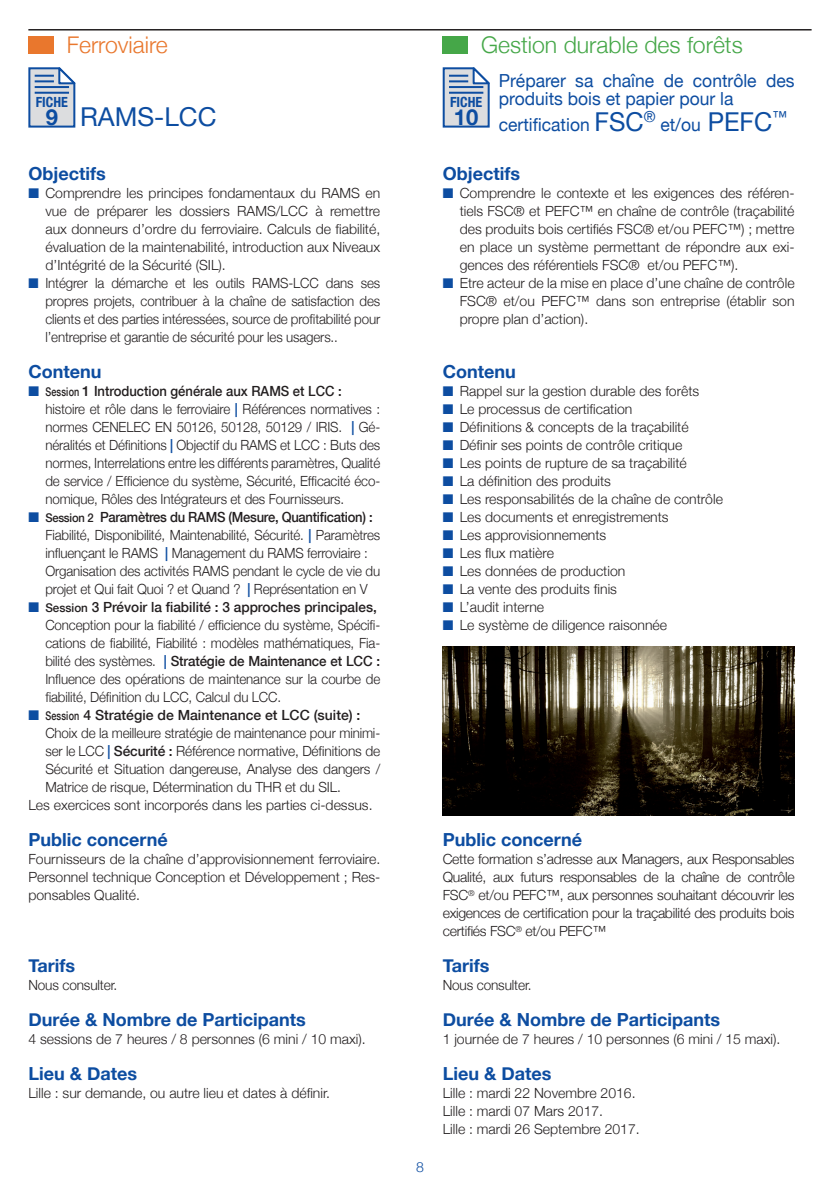
<style>
.page{position:relative;width:840px;height:1191px;background:#fff}
.page>*{position:absolute;margin:0;border:0;box-sizing:border-box;transform-origin:0 0}
.t1{font:26px "Helvetica Neue";color:#0d4da1}
.t2{font:300 23px "Helvetica Neue";color:#45a748}
.t3{font:300 23px "Helvetica Neue";color:#e9772d}
.t4{font:700 22px "Helvetica Neue";color:#0d4da1}
.t5{font:700 18px "Helvetica Neue";color:#0d4da1}
.t6{font:18px/18px "Helvetica Neue";color:#0d4da1}
.t7{font:300 14px/18px "Helvetica Neue";letter-spacing:-.01em;color:#231f20;text-align:justify}
.t8{font:300 14px/18px "Helvetica Neue";letter-spacing:-.01em;color:#231f20;scale:.95 1}
.t9{font:500 14px "Helvetica Neue";color:#231f20}
.t10{font:700 condensed 14px "Helvetica Neue";color:#0d4da1}
.t11{font:300 14px "Helvetica Neue";color:#0d4da1}
.s1{font-weight:300;font-size:14px;color:#fff}
.s2{color:#0d4da1}
.s3{font-weight:500;font-size:12px}
.s4{font-weight:500}
.s5{font-weight:700;color:#0d4da1}
.s6{font-size:12px}
.s7{font-size:26px}
</style>
<div class="page">
<hr style="left:28px;top:29px;width:783px;height:2px;background:#231f20">
<div style="left:442px;top:37px;width:26px;height:17px;background:#45a748"></div>
<div style="left:28px;top:37px;width:26px;height:17px;background:#e9772d"></div>
<img style="left:442px;top:646px;width:352px;height:170px">
<svg style="left:28px;top:67px;width:48px;height:61px;background:#afbfd3"></svg>
<svg style="left:442px;top:67px;width:48px;height:61px;background:#afbfd3"></svg>
<h2 class="t3" style="left:67px;top:27px;width:103px">Ferroviaire</h2>
<h2 class="t2" style="left:480px;top:27px;width:263px">Gestion durable des forêts</h2>
<p class="t10" style="left:36px;top:90px;width:34px">FICHE</p>
<h3 class="t4" style="left:46px;top:100px;width:14px">9</h3>
<h1 class="t1" style="left:28px;top:98px;width:189px"><span class="s1">Fiche 9</span> RAMS-LCC</h1>
<p class="t5" style="left:28px;top:159px;width:79px">Objectifs</p>
<p class="t7" style="left:45px;top:183px;width:336px;text-indent:-17px"><span class="s2">■</span> Comprendre les principes fondamentaux du RAMS en vue de préparer les dossiers RAMS/LCC à remettre aux donneurs d’ordre du ferroviaire. Calculs de fiabilité, évaluation de la maintenabilité, introduction aux Niveaux d’Intégrité de la Sécurité (SIL).</p>
<p class="t8" style="left:45px;top:273px;width:354px;text-align:justify;text-indent:-17px"><span class="s2">■</span> Intégrer la démarche et les outils RAMS-LCC dans ses propres projets, contribuer à la chaîne de satisfaction des clients et des parties intéressées, source de profitabilité pour l’entreprise et garantie de sécurité pour les usagers..</p>
<p class="t5" style="left:28px;top:357px;width:75px">Contenu</p>
<p class="t8" style="left:45px;top:381px;width:354px;text-indent:-17px"><span class="s2">■</span> <span class="s3">Session</span> <span class="s4">1 Introduction générale aux RAMS et LCC : </span>histoire et rôle dans le ferroviaire <span class="s5">|</span> Références normatives : normes CENELEC EN 50126, 50128, 50129 / IRIS. <span class="s5">|</span> Gé&shy;néralités et Définitions <span class="s5">|</span> Objectif du RAMS et LCC : Buts des normes, Interrelations entre les différents paramètres, Qualité de service / Efficience du système, Sécurité, Efficacité éco&shy;nomique, Rôles des Intégrateurs et des Fournisseurs.</p>
<p class="t8" style="left:45px;top:507px;width:354px;text-indent:-17px"><span class="s2">■</span> <span class="s3">Session 2</span> <span class="s4">Paramètres du RAMS (Mesure, Quantification) :<br></span>Fiabilité, Disponibilité, Maintenabilité, Sécurité. <span class="s5">|</span> Paramètres influençant le RAMS <span class="s5">|</span> Management du RAMS ferroviaire :<br>Organisation des activités RAMS pendant le cycle de vie du projet et Qui fait Quoi ? et Quand ? <span class="s5">|</span> Représentation en V</p>
<p class="t8" style="left:45px;top:597px;width:354px;text-indent:-17px"><span class="s2">■</span> <span class="s3">Session</span> <span class="s4">3 Prévoir la fiabilité : 3 approches principales, </span>Conception pour la fiabilité / efficience du système, Spécifi&shy;cations de fiabilité, Fiabilité : modèles mathématiques, Fia&shy;bilité des systèmes. <span class="s5">|</span> <span class="s4">Stratégie de Maintenance et LCC :<br></span>Influence des opérations de maintenance sur la courbe de fiabilité, Définition du LCC, Calcul du LCC.</p>
<p class="t9" style="left:28px;top:704px;width:333px"><span class="s2">■</span> <span class="s6">Session</span> 4 Stratégie de Maintenance et LCC (suite) :</p>
<p class="t8" style="left:45px;top:723px;width:354px">Choix de la meilleure stratégie de maintenance pour minimi-</p>
<p class="t8" style="left:45px;top:741px;width:354px">ser le LCC <span class="s5">|</span> <span class="s4">Sécurité :</span> Référence normative, Définitions de</p>
<p class="t7" style="left:45px;top:759px;width:336px">Sécurité et Situation dangereuse, Analyse des dangers /</p>
<p class="t7" style="left:45px;top:777px;width:297px">Matrice de risque, Détermination du THR et du SIL.</p>
<p class="t7" style="left:28px;top:795px;width:345px">Les exercices sont incorporés dans les parties ci-dessus.</p>
<p class="t5" style="left:28px;top:825px;width:141px">Public concerné</p>
<p class="t7" style="left:28px;top:849px;width:353px">Fournisseurs de la chaîne d’approvisionnement ferroviaire.<br>Personnel technique Conception et Développement ; Res&shy;ponsables Qualité.</p>
<p class="t5" style="left:28px;top:951px;width:48px">Tarifs</p>
<p class="t7" style="left:28px;top:975px;width:90px">Nous consulter.</p>
<p class="t5" style="left:28px;top:1005px;width:279px">Durée &amp; Nombre de Participants</p>
<p class="t7" style="left:28px;top:1029px;width:339px">4 sessions de 7 heures / 8 personnes (6 mini / 10 maxi).</p>
<p class="t5" style="left:28px;top:1059px;width:110px">Lieu &amp; Dates</p>
<p class="t7" style="left:28px;top:1083px;width:303px">Lille : sur demande, ou autre lieu et dates à définir.</p>
<p class="t10" style="left:450px;top:90px;width:34px">FICHE</p>
<h3 class="t4" style="left:453px;top:100px;width:26px">10</h3>
<p class="t6" style="left:498px;top:72px;width:297px">Préparer sa chaîne de contrôle des produits bois et papier pour la</p>
<p class="t6" style="left:498px;top:116px;width:289px">certification <span class="s7">FSC</span><sup>®</sup> et/ou <span class="s7">PEFC</span><sup>™</sup></p>
<p class="t5" style="left:442px;top:159px;width:79px">Objectifs</p>
<p class="t7" style="left:459px;top:183px;width:336px;text-indent:-17px"><span class="s2">■</span> Comprendre le contexte et les exigences des référen&shy;tiels FSC® et PEFC™ en chaîne de contrôle (traçabilité des produits bois certifiés FSC® et/ou PEFC™) ; mettre en place un système permettant de répondre aux exi&shy;gences des référentiels FSC® et/ou PEFC™).</p>
<p class="t7" style="left:459px;top:273px;width:336px;text-indent:-17px"><span class="s2">■</span> Etre acteur de la mise en place d’une chaîne de contrôle FSC® et/ou PEFC™ dans son entreprise (établir son propre plan d’action).</p>
<p class="t5" style="left:442px;top:357px;width:75px">Contenu</p>
<p class="t7" style="left:442px;top:381px;width:258px"><span class="s2">■</span> Rappel sur la gestion durable des forêts</p>
<p class="t7" style="left:442px;top:399px;width:191px"><span class="s2">■</span> Le processus de certification</p>
<p class="t7" style="left:442px;top:417px;width:247px"><span class="s2">■</span> Définitions &amp; concepts de la traçabilité</p>
<p class="t7" style="left:442px;top:435px;width:241px"><span class="s2">■</span> Définir ses points de contrôle critique</p>
<p class="t7" style="left:442px;top:453px;width:245px"><span class="s2">■</span> Les points de rupture de sa traçabilité</p>
<p class="t7" style="left:442px;top:471px;width:170px"><span class="s2">■</span> La définition des produits</p>
<p class="t7" style="left:442px;top:489px;width:281px"><span class="s2">■</span> Les responsabilités de la chaîne de contrôle</p>
<p class="t7" style="left:442px;top:507px;width:227px"><span class="s2">■</span> Les documents et enregistrements</p>
<p class="t7" style="left:442px;top:525px;width:165px"><span class="s2">■</span> Les approvisionnements</p>
<p class="t7" style="left:442px;top:543px;width:113px"><span class="s2">■</span> Les flux matière</p>
<p class="t7" style="left:442px;top:561px;width:184px"><span class="s2">■</span> Les données de production</p>
<p class="t7" style="left:442px;top:579px;width:176px"><span class="s2">■</span> La vente des produits finis</p>
<p class="t7" style="left:442px;top:597px;width:103px"><span class="s2">■</span> L’audit interne</p>
<p class="t7" style="left:442px;top:615px;width:226px"><span class="s2">■</span> Le système de diligence raisonnée</p>
<p class="t11" style="left:416px;top:1156px;width:9px">8</p>
<p class="t5" style="left:442px;top:825px;width:141px">Public concerné</p>
<p class="t7" style="left:442px;top:849px;width:353px">Cette formation s’adresse aux Managers, aux Responsables Qualité, aux futurs responsables de la chaîne de contrôle FSC<sup>®</sup> et/ou PEFC™, aux personnes souhaitant découvrir les exigences de certification pour la traçabilité des produits bois certifiés FSC<sup>®</sup> et/ou PEFC™</p>
<p class="t5" style="left:442px;top:951px;width:48px">Tarifs</p>
<p class="t7" style="left:442px;top:975px;width:90px">Nous consulter.</p>
<p class="t5" style="left:442px;top:1005px;width:279px">Durée &amp; Nombre de Participants</p>
<p class="t7" style="left:442px;top:1029px;width:339px">1 journée de 7 heures / 10 personnes (6 mini / 15 maxi).</p>
<p class="t5" style="left:442px;top:1059px;width:110px">Lieu &amp; Dates</p>
<p class="t7" style="left:442px;top:1083px;width:198px;text-align:left">Lille : mardi 22 Novembre 2016.<br>Lille : mardi 07 Mars 2017.<br>Lille : mardi 26 Septembre 2017.</p>
</div>
